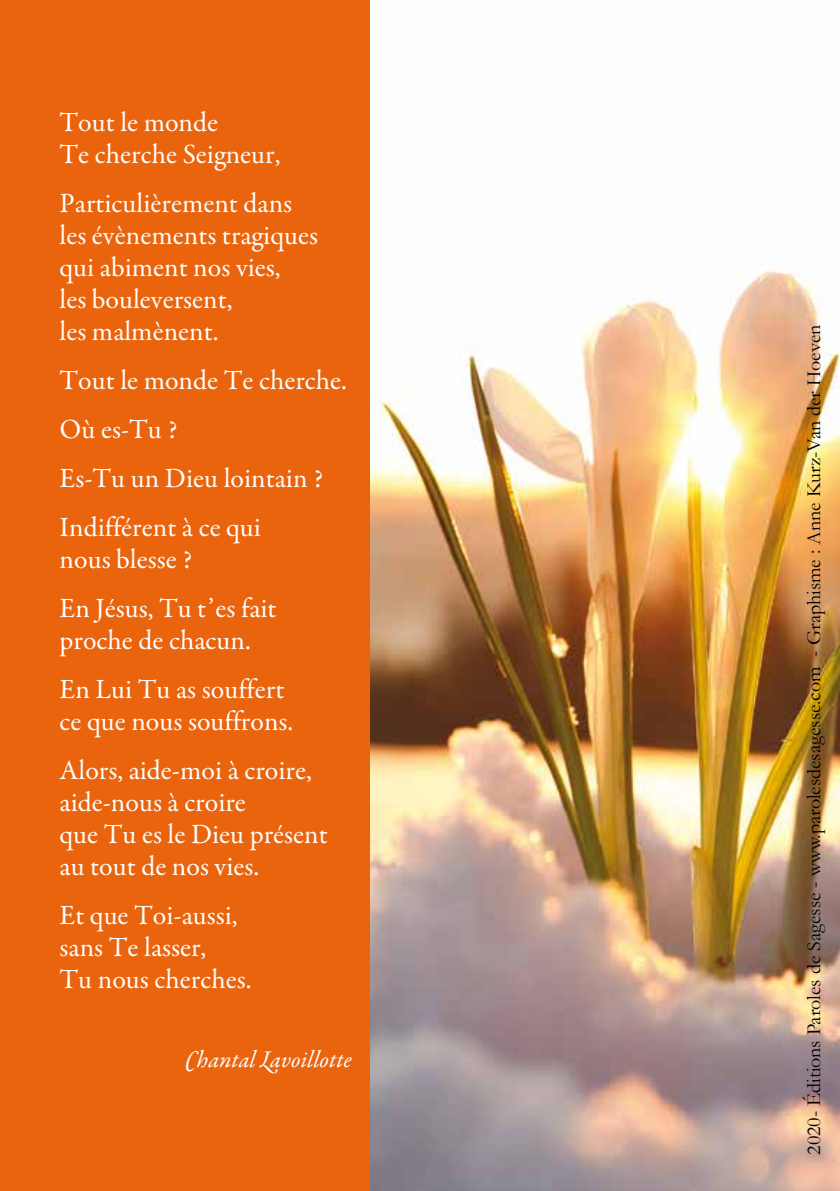
<style>
.page{position:relative;width:840px;height:1191px;background:#fff}
.page>*{position:absolute;margin:0;border:0;box-sizing:border-box;transform-origin:0 0}
.t1{font:28px/32px "Garamond Premr Pro";color:#fff}
.t2{font:italic 24px "Garamond Premr Pro";color:#fff}
.t3{font:20px "Garamond";color:#000}
</style>
<div class="page">
<div style="left:0;top:0;width:414px;height:1191px;background:#ea640d"></div>
<img style="left:370px;top:0;width:469px;height:1191px">
<p class="t1" style="left:60px;top:106px;width:222px">Tout le monde<br>Te cherche Seigneur,</p>
<p class="t1" style="left:60px;top:187px;width:260px">Particulièrement dans les évènements tragiques qui abiment nos vies,<br>les bouleversent,<br>les malmènent.</p>
<p class="t1" style="left:60px;top:356px;width:289px;line-height:49px">Tout le monde Te cherche.<br>Où es-Tu ?<br>Es-Tu un Dieu lointain ?<br>Indifférent à ce qui</p>
<p class="t1" style="left:60px;top:535px;width:218px;line-height:49px">nous blesse ?<br>En Jésus, Tu t’es fait</p>
<p class="t1" style="left:60px;top:616px;width:226px;line-height:49px">proche de chacun.<br>En Lui Tu as souffert</p>
<p class="t1" style="left:60px;top:697px;width:253px;line-height:49px">ce que nous souffrons.<br>Alors, aide-moi à croire,</p>
<p class="t1" style="left:60px;top:786px;width:269px">aide-nous à croire<br>que Tu es le Dieu présent au tout de nos vies.</p>
<p class="t1" style="left:60px;top:899px;width:193px">Et que Toi-aussi, sans Te lasser,<br>Tu nous cherches.</p>
<p class="t2" style="left:185px;top:1044px;width:168px">Chantal Lavoillotte</p>
<p class="t3" style="left:801px;top:1154px;width:831px;rotate:-90deg">2020- Éditions Paroles de Sagesse - www.parolesdesagesse.com - Graphisme : Anne Kurz-Van der Hoeven</p>
</div>
